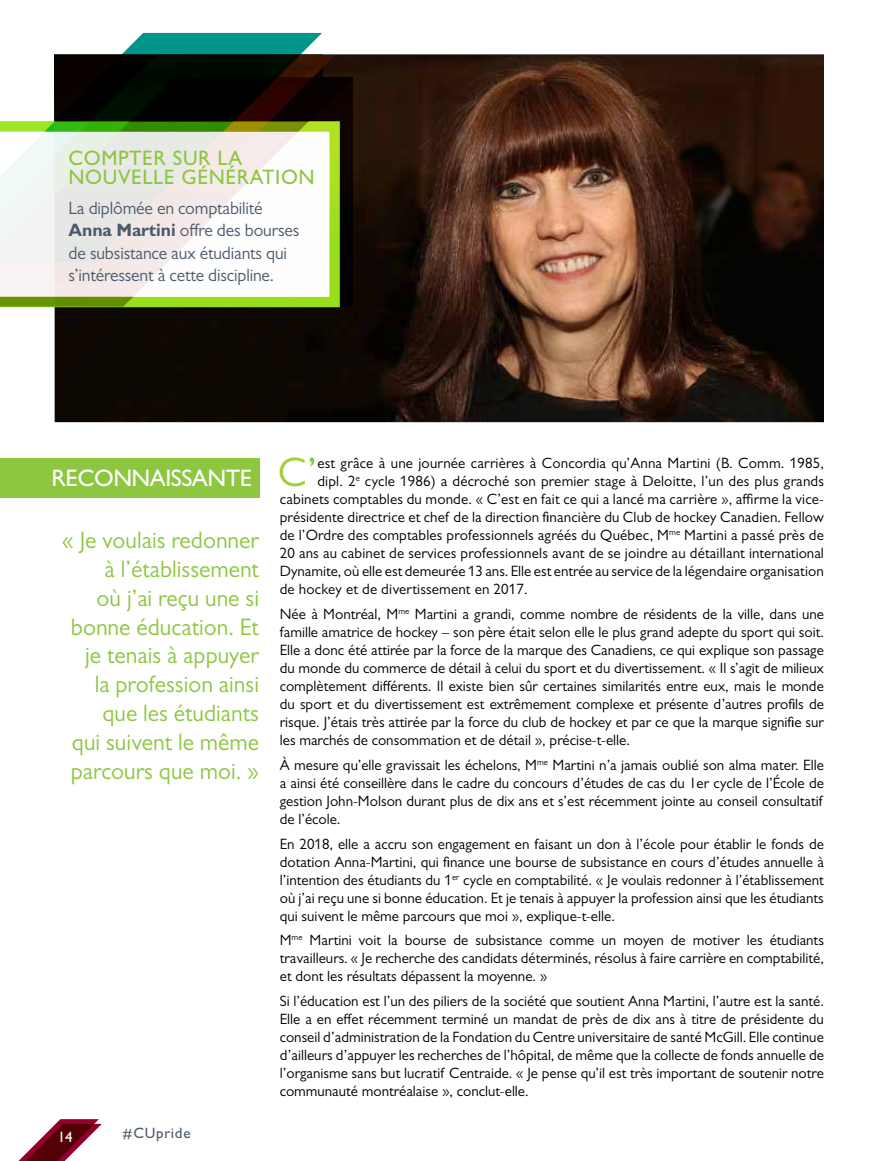
<style>
.page{position:relative;width:878px;height:1161px;background:#fff}
.page>*{position:absolute;margin:0;border:0;box-sizing:border-box;transform-origin:0 0}
.t1{font:41.4px "Gill Sans MT Pro";color:#a6ce39}
.t2{font:24px/28.8px "Gill Sans MT Pro";color:#8dc63f;text-align:right}
.t3{font:500 24px "Gill Sans MT Pro";letter-spacing:-.02em;color:#fff}
.t4{font:500 21px/19.5px "Gill Sans MT Pro";letter-spacing:.03em;color:#8dc63f}
.t5{font:18px/22.5px "Gill Sans MT Pro";letter-spacing:-.01em;color:#4c5b6b}
.t6{font:15px/18px "Gill Sans MT Pro";letter-spacing:.01em;color:#000;text-align:justify}
.t7{font:500 15px "Gill Sans MT Pro";letter-spacing:.05em;color:#4c5b6b}
.t8{font:500 15px "Gill Sans MT Pro";color:#fff}
.s1{font-weight:700}
.s2{color:#8dc63f}
</style>
<div class="page">
<img style="left:54px;top:55px;width:770px;height:367px">
<div style="left:0;top:458px;width:259px;height:39px;background:#8dc63f"></div>
<svg style="left:54px;top:33px;width:268px;height:44px"></svg>
<svg style="left:0;top:77px;width:353px;height:230px"></svg>
<svg style="left:18px;top:1119px;width:84px;height:42px"></svg>
<h3 class="t4" style="left:69px;top:148px;width:247px">COMPTER SUR LA<br>NOUVELLE GÉNÉRATION</h3>
<p class="t5" style="left:69px;top:196px;width:232px">La diplômée en comptabilité<br><span class="s1">Anna Martini</span> offre des bourses de subsistance aux étudiants qui s’intéressent à cette discipline.</p>
<h2 class="t3" style="left:51px;top:464px;width:202px">RECONNAISSANTE</h2>
<h2 class="t2" style="left:62px;top:526px;width:198px">« Je voulais redonner à l’établissement<br>où j’ai reçu une si bonne éducation. Et je tenais à appuyer<br>la profession ainsi que les étudiants<br>qui suivent le même parcours que moi. »</h2>
<p class="t8" style="left:58px;top:1128px;width:16px">14</p>
<p class="t7" style="left:123px;top:1124px;width:69px">#CUpride</p>
<h1 class="t1" style="left:278px;top:448px;width:41px">C<span class="s2">’</span></h1>
<p class="t6" style="left:317px;top:454px;width:508px">est grâce à une journée carrières à Concordia qu’Anna Martini (B. Comm. 1985,</p>
<p class="t6" style="left:317px;top:472px;width:508px">dipl. 2<sup>e</sup> cycle 1986) a décroché son premier stage à Deloitte, l’un des plus grands</p>
<p class="t6" style="left:280px;top:490px;width:545px">cabinets comptables du monde. « C’est en fait ce qui a lancé ma carrière », affirme la vice-</p>
<p class="t6" style="left:280px;top:508px;width:545px">présidente directrice et chef de la direction financière du Club de hockey Canadien. Fellow</p>
<p class="t6" style="left:280px;top:526px;width:545px">de l’Ordre des comptables professionnels agréés du Québec, M<sup>me</sup> Martini a passé près de</p>
<p class="t6" style="left:280px;top:544px;width:545px">20 ans au cabinet de services professionnels avant de se joindre au détaillant international</p>
<p class="t6" style="left:280px;top:562px;width:545px">Dynamite, où elle est demeurée 13 ans. Elle est entrée au service de la légendaire organisation</p>
<p class="t6" style="left:280px;top:580px;width:249px">de hockey et de divertissement en 2017.</p>
<p class="t6" style="left:280px;top:605px;width:545px">Née à Montréal, M<sup>me</sup> Martini a grandi, comme nombre de résidents de la ville, dans une famille amatrice de hockey – son père était selon elle le plus grand adepte du sport qui soit.<br>Elle a donc été attirée par la force de la marque des Canadiens, ce qui explique son passage du monde du commerce de détail à celui du sport et du divertissement. « Il s’agit de milieux complètement différents. Il existe bien sûr certaines similarités entre eux, mais le monde du sport et du divertissement est extrêmement complexe et présente d’autres profils de risque. J’étais très attirée par la force du club de hockey et par ce que la marque signifie sur les marchés de consommation et de détail », précise-t-elle.</p>
<p class="t6" style="left:280px;top:756px;width:545px">À mesure qu’elle gravissait les échelons, M<sup>me</sup> Martini n’a jamais oublié son alma mater. Elle a ainsi été conseillère dans le cadre du concours d’études de cas du 1er cycle de l’École de gestion John-Molson durant plus de dix ans et s’est récemment jointe au conseil consultatif de l’école.</p>
<p class="t6" style="left:280px;top:834px;width:545px">En 2018, elle a accru son engagement en faisant un don à l’école pour établir le fonds de dotation Anna-Martini, qui finance une bourse de subsistance en cours d’études annuelle à l’intention des étudiants du 1<sup>er</sup> cycle en comptabilité. « Je voulais redonner à l’établissement où j’ai reçu une si bonne éducation. Et je tenais à appuyer la profession ainsi que les étudiants qui suivent le même parcours que moi », explique-t-elle.</p>
<p class="t6" style="left:280px;top:931px;width:545px">M<sup>me</sup> Martini voit la bourse de subsistance comme un moyen de motiver les étudiants travailleurs. « Je recherche des candidats déterminés, résolus à faire carrière en comptabilité, et dont les résultats dépassent la moyenne. »</p>
<p class="t6" style="left:280px;top:992px;width:545px">Si l’éducation est l’un des piliers de la société que soutient Anna Martini, l’autre est la santé.<br>Elle a en effet récemment terminé un mandat de près de dix ans à titre de présidente du conseil d’administration de la Fondation du Centre universitaire de santé McGill. Elle continue d’ailleurs d’appuyer les recherches de l’hôpital, de même que la collecte de fonds annuelle de l’organisme sans but lucratif Centraide. « Je pense qu’il est très important de soutenir notre communauté montréalaise », conclut-elle.</p>
</div>
